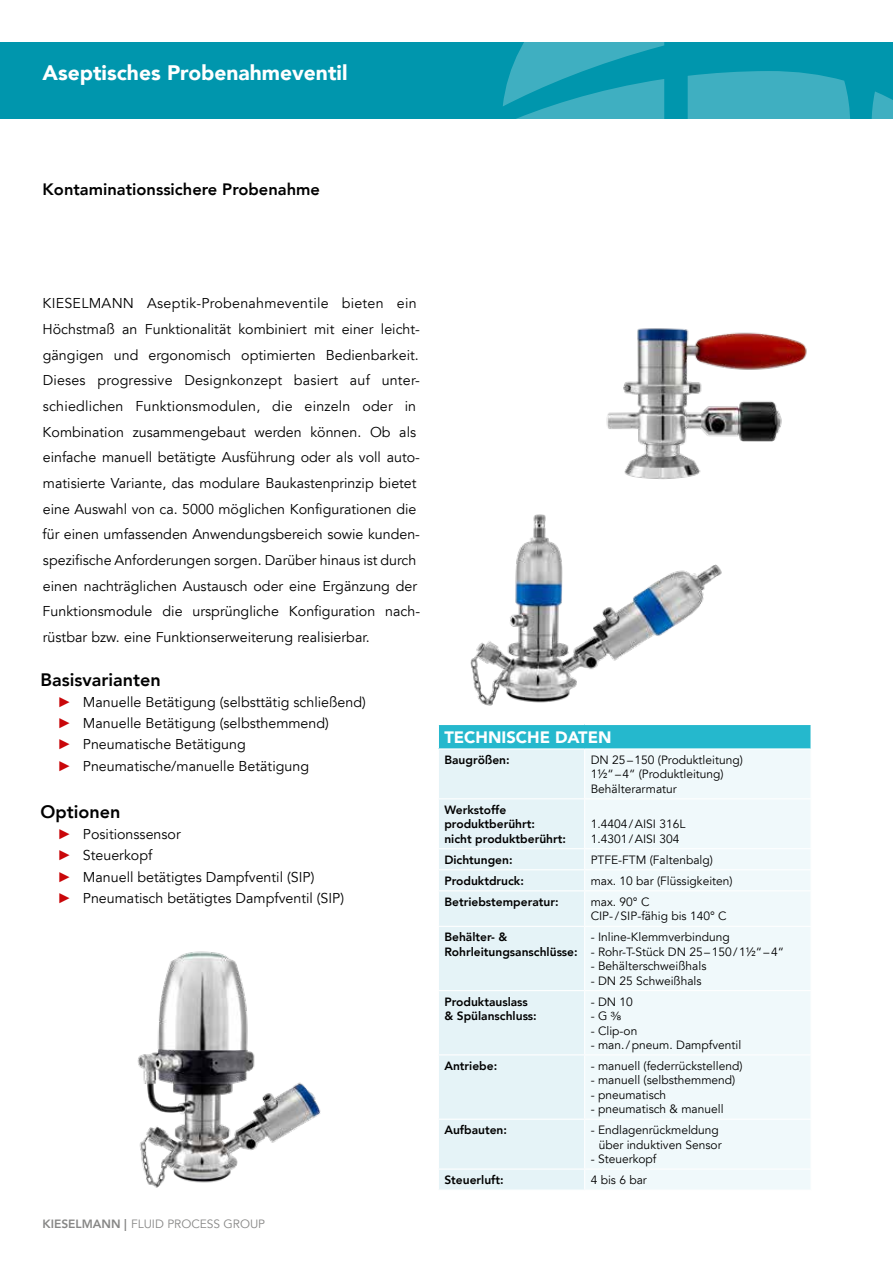
<style>
.page{position:relative;width:893px;height:1263px;background:#fff}
.page>*{position:absolute;margin:0;border:0;box-sizing:border-box;transform-origin:0 0}
.t1{font:900 21px "Avenir LT";color:#fff}
.t2{font:800 18px "Avenir LT";color:#000}
.t3{font:800 16.5px "Avenir LT";color:#000}
.t4{font:900 16.5px "Avenir LT";color:#fff}
.t5{font:14.25px/25.7px "Avenir LT";color:#000}
.t6{font:12px/14.4px "Avenir LT";color:#000}
.t7{font:800 12px/14.4px "Avenir LT";color:#000}
.t8{font:12px "Avenir LT";color:#878786}
.s1{font-family:"Arial";color:#c9070a}
.s2{font-weight:800}
</style>
<div class="page">
<div style="left:0;top:43px;width:893px;height:76px;background:#0096ad"></div>
<svg style="left:688px;top:71px;width:162px;height:48px;background:#3aadbf"></svg>
<svg style="left:503px;top:43px;width:161px;height:76px"></svg>
<svg style="left:872px;top:91px;width:21px;height:28px"></svg>
<div style="left:438px;top:724px;width:373px;height:25px;background:#25b8cd"></div>
<div style="left:439px;top:749px;width:145px;height:440px;background:#e5f3f7"></div>
<div style="left:585px;top:750px;width:225px;height:439px;background:#f0f9fb"></div>
<hr style="left:438px;top:798px;width:147px;height:1px;background:#fff">
<hr style="left:585px;top:798px;width:227px;height:1px;background:#fff">
<hr style="left:438px;top:848px;width:147px;height:1px;background:#fff">
<hr style="left:585px;top:848px;width:227px;height:1px;background:#fff">
<hr style="left:438px;top:869px;width:147px;height:1px;background:#fff">
<hr style="left:585px;top:869px;width:227px;height:1px;background:#fff">
<hr style="left:438px;top:890px;width:147px;height:1px;background:#fff">
<hr style="left:585px;top:890px;width:227px;height:1px;background:#fff">
<hr style="left:438px;top:926px;width:147px;height:1px;background:#fff">
<hr style="left:585px;top:926px;width:227px;height:1px;background:#fff">
<hr style="left:438px;top:990px;width:147px;height:1px;background:#fff">
<hr style="left:585px;top:990px;width:227px;height:1px;background:#fff">
<hr style="left:438px;top:1054px;width:147px;height:1px;background:#fff">
<hr style="left:585px;top:1054px;width:227px;height:1px;background:#fff">
<hr style="left:438px;top:1118px;width:147px;height:2px;background:#fff">
<hr style="left:585px;top:1118px;width:227px;height:2px;background:#fff">
<hr style="left:438px;top:1168px;width:147px;height:1px;background:#fff">
<hr style="left:585px;top:1168px;width:227px;height:1px;background:#fff">
<hr style="left:438px;top:724px;width:147px;height:1px;background:#fff">
<svg style="left:438px;top:725px;width:1px;height:23px"></svg>
<hr style="left:585px;top:724px;width:227px;height:1px;background:#fff">
<hr style="left:810px;top:725px;width:2px;height:23px;background:#fff">
<hr style="left:438px;top:748px;width:147px;height:1px;background:#fff">
<hr style="left:585px;top:748px;width:227px;height:1px;background:#fff">
<img style="left:137px;top:951px;width:184px;height:237px">
<img style="left:470px;top:514px;width:252px;height:192px">
<img style="left:606px;top:328px;width:201px;height:151px">
<svg style="left:611px;top:1011px;width:10px;height:9px"></svg>
<h1 class="t1" style="left:43px;top:60px;width:306px">Aseptisches Probenahmeventil</h1>
<p class="t3" style="left:43px;top:180px;width:279px">Kontaminationssichere Probenahme</p>
<p class="t5" style="left:43px;top:291px;width:379px">KIESELMANN Aseptik-Probenahmeventile bieten ein Höchstmaß an Funktionalität kombiniert mit einer leicht&shy;gängigen und ergonomisch optimierten Bedienbarkeit.<br>Dieses progressive Designkonzept basiert auf unter&shy;schiedlichen Funktionsmodulen, die einzeln oder in Kombination zusammengebaut werden können. Ob als einfache manuell betätigte Ausführung oder als voll auto&shy;matisierte Variante, das modulare Baukastenprinzip bietet eine Auswahl von ca. 5000 möglichen Konfigurationen die für einen umfassenden Anwendungsbereich sowie kunden&shy;spezifische Anforderungen sorgen. Darüber hinaus ist durch einen nachträglichen Austausch oder eine Ergänzung der Funktionsmodule die ursprüngliche Konfiguration nach&shy;rüstbar bzw. eine Funktionserweiterung realisierbar.</p>
<p class="t2" style="left:40px;top:669px;width:122px">Basisvarianten</p>
<p class="t5" style="left:57px;top:691px;width:310px;line-height:21.3px"><span class="s1">►</span> Manuelle Betätigung (selbsttätig schließend) <span class="s1">►</span> Manuelle Betätigung (selbsthemmend)<br><span class="s1">►</span> Pneumatische Betätigung<br><span class="s1">►</span> Pneumatische/manuelle Betätigung</p>
<p class="t2" style="left:40px;top:801px;width:81px">Optionen</p>
<p class="t5" style="left:57px;top:824px;width:288px;line-height:21.3px"><span class="s1">►</span> Positionssensor<br><span class="s1">►</span> Steuerkopf<br><span class="s1">►</span> Manuell betätigtes Dampfventil (SIP)<br><span class="s1">►</span> Pneumatisch betätigtes Dampfventil (SIP)</p>
<p class="t8" style="left:43px;top:1217px;width:224px"><span class="s2">KIESELMANN |</span> FLUID PROCESS GROUP</p>
<p class="t4" style="left:444px;top:727px;width:169px">TECHNISCHE DATEN</p>
<p class="t7" style="left:444px;top:753px;width:67px">Baugrößen:</p>
<p class="t6" style="left:591px;top:753px;width:154px">DN 25–150 (Produktleitung)<br>1½“–4“ (Produktleitung)<br>Behälterarmatur</p>
<p class="t7" style="left:444px;top:802px;width:123px">Werkstoffe produktberührt:<br>nicht produktberührt:</p>
<p class="t6" style="left:591px;top:817px;width:96px">1.4404/AISI 316L<br>1.4301/AISI 304</p>
<p class="t7" style="left:444px;top:852px;width:70px">Dichtungen:</p>
<p class="t6" style="left:591px;top:853px;width:124px">PTFE-FTM (Faltenbalg)</p>
<p class="t7" style="left:444px;top:873px;width:81px">Produktdruck:</p>
<p class="t6" style="left:591px;top:874px;width:144px">max. 10 bar (Flüssigkeiten)</p>
<p class="t7" style="left:444px;top:894px;width:116px">Betriebstemperatur:</p>
<p class="t6" style="left:591px;top:895px;width:137px">max. 90° C<br>CIP-/SIP-fähig bis 140° C</p>
<p class="t7" style="left:444px;top:930px;width:135px">Behälter- &amp;<br>Rohrleitungsanschlüsse:</p>
<p class="t6" style="left:591px;top:930px;width:141px">- Inline-Klemmverbindung</p>
<p class="t6" style="left:591px;top:945px;width:195px">- Rohr-T-Stück DN 25–150/1½“–4“</p>
<p class="t6" style="left:591px;top:959px;width:117px">- Behälterschweißhals</p>
<p class="t6" style="left:591px;top:974px;width:112px">- DN 25 Schweißhals</p>
<p class="t7" style="left:444px;top:994px;width:94px">Produktauslass &amp; Spülanschluss:</p>
<p class="t6" style="left:591px;top:995px;width:44px">- DN 10</p>
<p class="t6" style="left:591px;top:1009px;width:18px">- G</p>
<p class="t6" style="left:591px;top:1023px;width:48px">- Clip-on</p>
<p class="t6" style="left:591px;top:1038px;width:152px">- man./pneum. Dampfventil</p>
<p class="t7" style="left:444px;top:1059px;width:54px">Antriebe:</p>
<p class="t6" style="left:591px;top:1059px;width:153px">- manuell (federrückstellend)</p>
<p class="t6" style="left:591px;top:1073px;width:146px">- manuell (selbsthemmend)</p>
<p class="t6" style="left:591px;top:1088px;width:77px">- pneumatisch</p>
<p class="t6" style="left:591px;top:1102px;width:134px">- pneumatisch &amp; manuell</p>
<p class="t7" style="left:444px;top:1123px;width:64px">Aufbauten:</p>
<p class="t6" style="left:591px;top:1123px;width:132px;text-align:right">- Endlagenrückmeldung über induktiven Sensor</p>
<p class="t6" style="left:591px;top:1152px;width:67px">- Steuerkopf</p>
<p class="t7" style="left:444px;top:1173px;width:61px">Steuerluft:</p>
<p class="t6" style="left:591px;top:1173px;width:58px">4 bis 6 bar</p>
</div>
